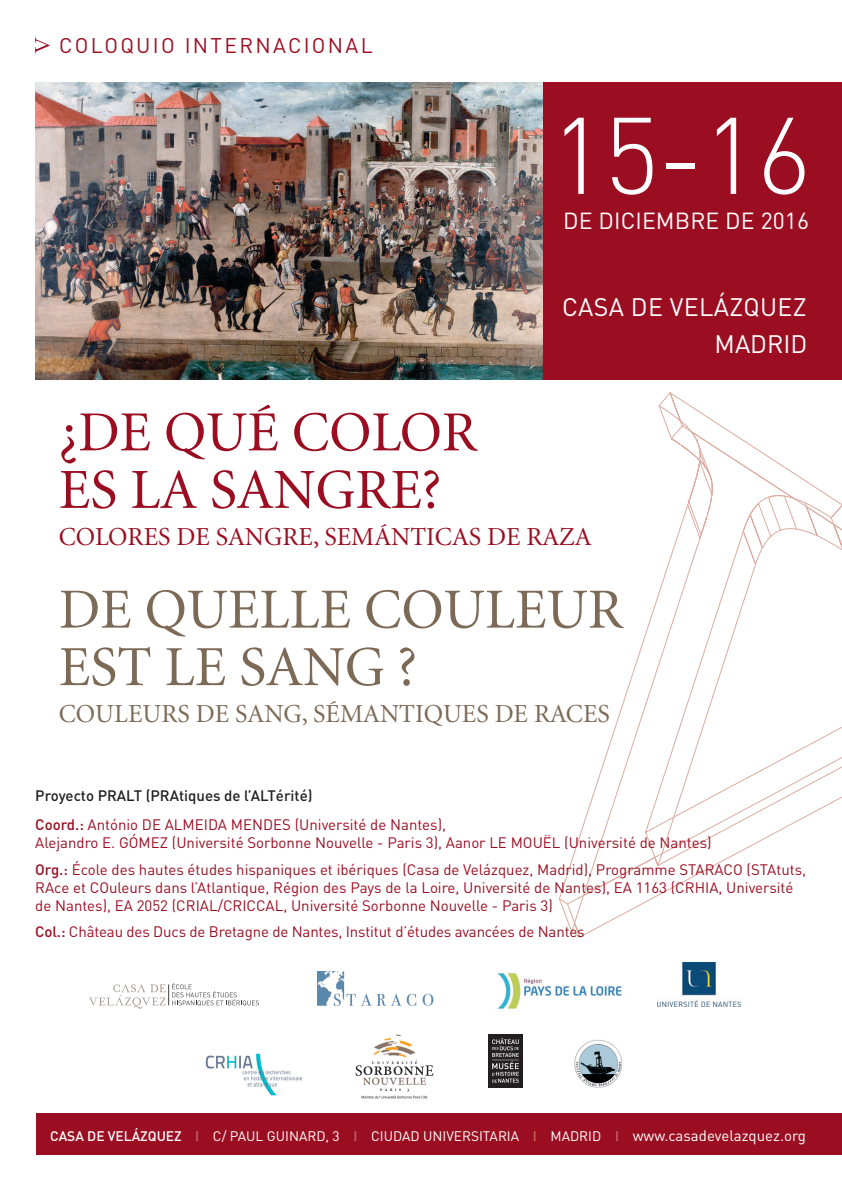
<style>
.page{position:relative;width:842px;height:1191px;background:#fff}
.page>*{position:absolute;margin:0;border:0;box-sizing:border-box;transform-origin:0 0}
.t1{font:300 107px "DIN";color:#fff}
.t2{font:56.7px/57.5px "Minion LT";color:#7d6a56}
.t3{font:56.7px/57.5px "Minion LT";color:#9b0e22}
.t4{font:26px "Minion LT";color:#7d6a56}
.t5{font:26px "Minion LT";color:#9b0e22}
.t6{font:25px/36.8px "DIN";letter-spacing:.01em;color:#fff;text-align:right}
.t7{font:23px "DIN";letter-spacing:.005em;color:#fff}
.t8{font:21px "DIN";letter-spacing:.11em;color:#9b0e22}
.t9{font:15px/29.3px "DIN";color:#9b0e22}
.t10{font:13.7px "DIN";color:#fff}
.s1{font-weight:500;color:#231f20}
.s2{font-weight:500}
.s3{font-weight:500;color:#be6b5f}
.s4{font-size:15px}
</style>
<div class="page">
<svg style="left:571px;top:727px;width:271px;height:211px"></svg>
<svg style="left:561px;top:904px;width:207px;height:28px"></svg>
<svg style="left:559px;top:595px;width:230px;height:309px"></svg>
<svg style="left:658px;top:392px;width:184px;height:217px"></svg>
<img style="left:35px;top:82px;width:509px;height:298px">
<div style="left:544px;top:82px;width:298px;height:298px;background:#9b0e22"></div>
<svg style="left:35px;top:37px;width:15px;height:17px"></svg>
<div style="left:36px;top:1113px;width:806px;height:42px;background:#9b0e22"></div>
<svg style="left:89px;top:983px;width:170px;height:25px"></svg>
<img style="left:489px;top:1034px;width:34px;height:53px">
<img style="left:574px;top:1039px;width:49px;height:49px">
<img style="left:658px;top:962px;width:82px;height:44px">
<img style="left:205px;top:1053px;width:98px;height:42px">
<img style="left:318px;top:971px;width:116px;height:35px">
<img style="left:497px;top:972px;width:125px;height:38px">
<img style="left:355px;top:1034px;width:79px;height:65px">
<h3 class="t8" style="left:59px;top:32px;width:315px">COLOQUIO INTERNACIONAL</h3>
<h1 class="t1" style="left:550px;top:90px;width:263px">15-16</h1>
<h3 class="t7" style="left:563px;top:206px;width:247px">DE DICIEMBRE DE 2016</h3>
<h3 class="t6" style="left:562px;top:288px;width:247px">CASA DE VELÁZQUEZ<br>MADRID</h3>
<h2 class="t3" style="left:59px;top:405px;width:420px">¿DE QUÉ COLOR<br>ES LA SANGRE?</h2>
<h3 class="t5" style="left:59px;top:523px;width:534px">COLORES DE SANGRE, SEMÁNTICAS DE RAZA</h3>
<h2 class="t2" style="left:59px;top:582px;width:566px">DE QUELLE COULEUR<br>EST LE SANG ?</h2>
<h3 class="t4" style="left:59px;top:701px;width:552px">COULEURS DE SANG, SÉMANTIQUES DE RACES</h3>
<p class="t9" style="left:35px;top:780px;width:412px"><span class="s1">Proyecto PRALT (PRAtiques de l’ALTérité)<br></span><span class="s2">Coord.:</span> António DE ALMEIDA MENDES (Université de Nantes),</p>
<p class="t9" style="left:35px;top:829px;width:772px;line-height:26.5px">Alejandro E. GÓMEZ (Université Sorbonne Nouvelle - Paris 3), Aanor LE MOUËL (Université de Nantes)<br><span class="s2">Org.:</span> École des hautes études hispaniques et ibériques (Casa de Velázquez, Madrid), Programme STARACO (STAtuts,</p>
<p class="t9" style="left:35px;top:878px;width:760px;line-height:18px">RAce et COuleurs dans l’Atlantique, Région des Pays de la Loire, Université de Nantes), EA 1163 (CRHIA, Université de Nantes), EA 2052 (CRIAL/CRICCAL, Université Sorbonne Nouvelle - Paris 3)</p>
<p class="t9" style="left:35px;top:917px;width:551px"><span class="s2">Col.:</span> Château des Ducs de Bretagne de Nantes, Institut d’études avancées de Nantes</p>
<p class="t10" style="left:50px;top:1127px;width:757px"><span class="s2">CASA DE VELÁZQUEZ</span> <span class="s3">I</span> C/ PAUL GUINARD, 3 <span class="s3">I</span> CIUDAD UNIVERSITARIA <span class="s3">I</span> MADRID <span class="s3">I</span> <span class="s4">www.casadevelazquez.org</span></p>
</div>
